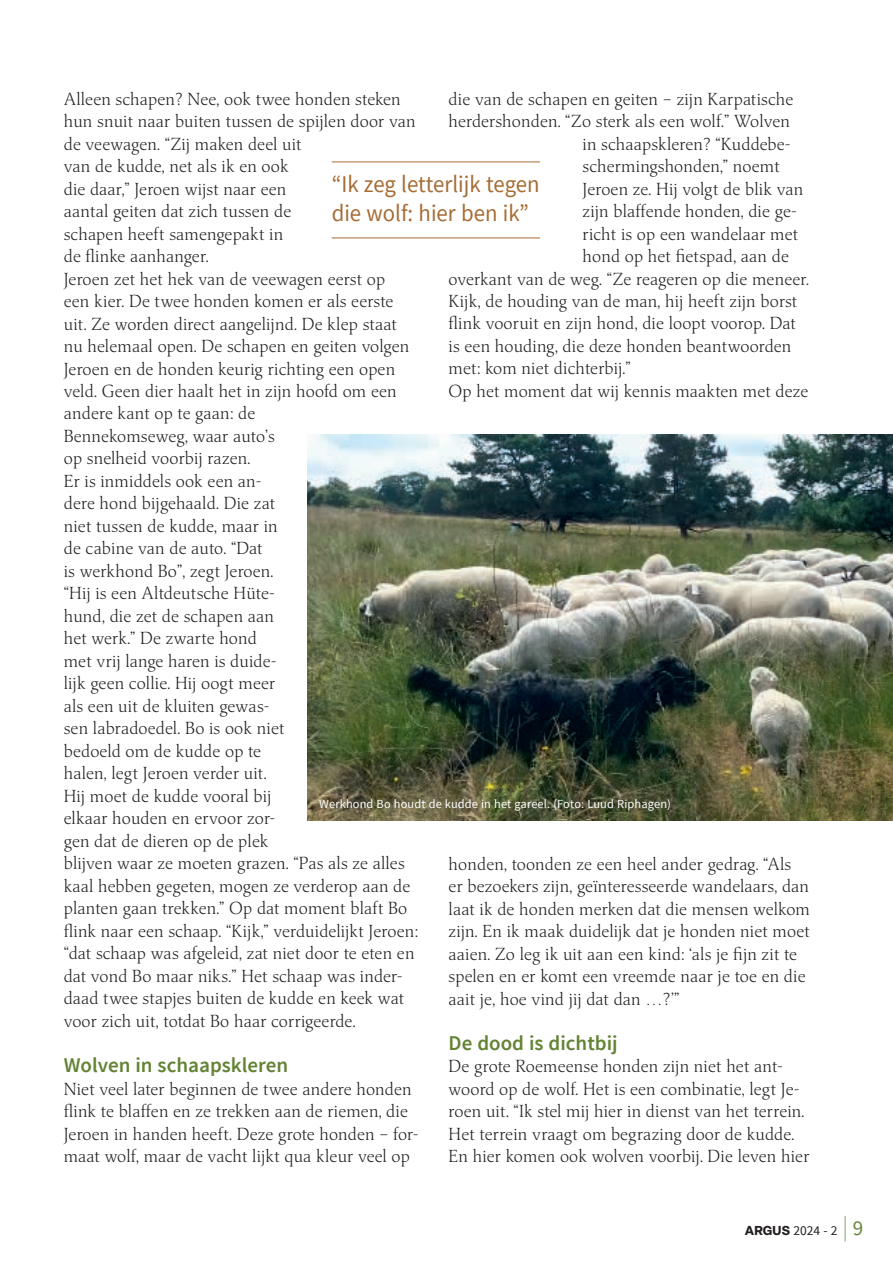
<style>
.page{position:relative;width:893px;height:1263px;background:#fff}
.page>*{position:absolute;margin:0;border:0;box-sizing:border-box;transform-origin:0 0}
.t1{font:24px/28.5px "Source Sans Pro";color:#a66c34;scale:.95 1}
.t2{font:600 21px "Source Sans Pro";color:#638334}
.t3{font:300 17.25px/22.5px "Classica Pro";letter-spacing:.01em;color:#231f20}
.t4{font:13.5px "Source Sans Pro";color:#231f20}
.t5{font:12.3px "Source Sans Pro";letter-spacing:.01em;color:#fff}
.s1{font-family:"Elza";font-weight:700;font-size:12.75px}
.s2{font-weight:200;font-size:25.5px;color:#638334}
.s3{font-size:21px;color:#638334}
</style>
<div class="page">
<hr style="left:332px;top:162px;width:208px;height:1px;background:#a66c34">
<hr style="left:332px;top:238px;width:208px;height:1px;background:#a66c34">
<img style="left:307px;top:434px;width:586px;height:386px">
<p class="t3" style="left:449px;top:87px;width:346px">die van de schapen en geiten – zijn Karpatische</p>
<p class="t3" style="left:449px;top:110px;width:343px">herdershonden. “Zo sterk als een wolf.” Wolven</p>
<p class="t3" style="left:583px;top:132px;width:210px">in schaapskleren? “Kuddebe-</p>
<p class="t3" style="left:583px;top:154px;width:199px">schermingshonden,” noemt</p>
<p class="t3" style="left:583px;top:177px;width:222px">Jeroen ze. Hij volgt de blik van</p>
<p class="t3" style="left:583px;top:199px;width:216px">zijn blaffende honden, die ge-</p>
<p class="t3" style="left:583px;top:222px;width:217px">richt is op een wandelaar met</p>
<p class="t3" style="left:583px;top:244px;width:208px">hond op het fietspad, aan de</p>
<p class="t3" style="left:449px;top:267px;width:362px">overkant van de weg. “Ze reageren op die meneer.</p>
<p class="t3" style="left:449px;top:289px;width:350px">Kijk, de houding van de man, hij heeft zijn borst</p>
<p class="t3" style="left:449px;top:312px;width:349px">flink vooruit en zijn hond, die loopt voorop. Dat</p>
<p class="t3" style="left:449px;top:334px;width:344px">is een houding, die deze honden beantwoorden</p>
<p class="t3" style="left:449px;top:357px;width:183px">met: kom niet dichterbij.”</p>
<p class="t3" style="left:449px;top:379px;width:361px">Op het moment dat wij kennis maakten met deze</p>
<p class="t3" style="left:64px;top:87px;width:356px">Alleen schapen? Nee, ook twee honden steken hun snuit naar buiten tussen de spijlen door van de veewagen. “Zij maken deel uit<br>van de kudde, net als ik en ook<br>die daar,” Jeroen wijst naar een<br>aantal geiten dat zich tussen de<br>schapen heeft samengepakt in<br>de flinke aanhanger.<br>Jeroen zet het hek van de veewagen eerst op<br>een kier. De twee honden komen er als eerste uit. Ze worden direct aangelijnd. De klep staat nu helemaal open. De schapen en geiten volgen Jeroen en de honden keurig richting een open veld. Geen dier haalt het in zijn hoofd om een andere kant op te gaan: de<br>Bennekomseweg, waar auto’s<br>op snelheid voorbij razen.<br>Er is inmiddels ook een an-<br>dere hond bijgehaald. Die zat<br>niet tussen de kudde, maar in<br>de cabine van de auto. “Dat<br>is werkhond Bo”, zegt Jeroen.<br>“Hij is een Altdeutsche Hüte-<br>hund, die zet de schapen aan<br>het werk.” De zwarte hond<br>met vrij lange haren is duide-<br>lijk geen collie. Hij oogt meer<br>als een uit de kluiten gewas-<br>sen labradoedel. Bo is ook niet<br>bedoeld om de kudde op te<br>halen, legt Jeroen verder uit.<br>Hij moet de kudde vooral bij<br>elkaar houden en ervoor zor-<br>gen dat de dieren op de plek<br>blijven waar ze moeten grazen. “Pas als ze alles kaal hebben gegeten, mogen ze verderop aan de planten gaan trekken.” Op dat moment blaft Bo flink naar een schaap. “Kijk,” verduidelijkt Jeroen: “dat schaap was afgeleid, zat niet door te eten en dat vond Bo maar niks.” Het schaap was inder&shy;daad twee stapjes buiten de kudde en keek wat voor zich uit, totdat Bo haar corrigeerde.</p>
<p class="t2" style="left:64px;top:1052px;width:226px">Wolven in schaapskleren</p>
<p class="t3" style="left:64px;top:1077px;width:356px">Niet veel later beginnen de twee andere honden flink te blaffen en ze trekken aan de riemen, die Jeroen in handen heeft. Deze grote honden – for&shy;maat wolf, maar de vacht lijkt qua kleur veel op</p>
<h1 class="t1" style="left:332px;top:170px;width:220px">“Ik zeg letterlijk tegen die wolf: hier ben ik”</h1>
<p class="t5" style="left:319px;top:797px;width:353px">Werkhond Bo houdt de kudde in het gareel. (Foto: Luud Riphagen)</p>
<p class="t3" style="left:449px;top:852px;width:363px">honden, toonden ze een heel ander gedrag. “Als<br>er bezoekers zijn, geïnteresseerde wandelaars, dan laat ik de honden merken dat die mensen welkom zijn. En ik maak duidelijk dat je honden niet moet aaien. Zo leg ik uit aan een kind: ‘als je fijn zit te spelen en er komt een vreemde naar je toe en die aait je, hoe vind jij dat dan …?’”</p>
<p class="t2" style="left:449px;top:1029px;width:171px">De dood is dichtbij</p>
<p class="t3" style="left:449px;top:1055px;width:362px">De grote Roemeense honden zijn niet het ant&shy;woord op de wolf. Het is een combinatie, legt Je&shy;roen uit. “Ik stel mij hier in dienst van het terrein.<br>Het terrein vraagt om begrazing door de kudde.<br>En hier komen ook wolven voorbij. Die leven hier</p>
<p class="t4" style="left:745px;top:1222px;width:120px"><span class="s1">ARGUS</span> 2024 - 2 <span class="s2">|</span> <span class="s3">9</span></p>
</div>
